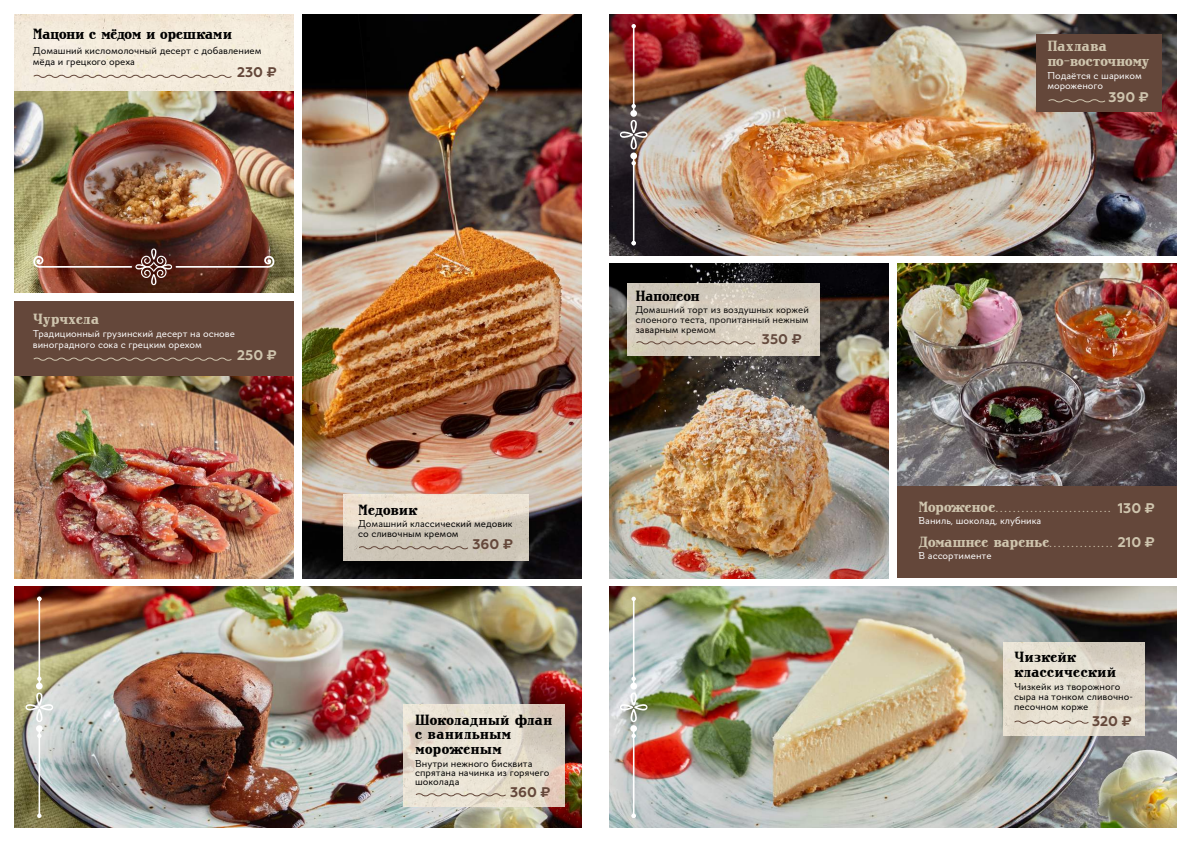
<style>
.page{position:relative;width:1191px;height:842px;background:#fff}
.page>*{position:absolute;margin:0;border:0;box-sizing:border-box;transform-origin:0 0}
.t1{font:16px/14.5px "Rosengarten Serif";letter-spacing:-.005em;color:#000}
.t2{font:16px/15px "Rosengarten Serif";letter-spacing:-.015em;color:#cfc5ae}
.t3{font:16px "Rosengarten Serif";letter-spacing:-.03em;color:#000}
.t4{font:700 14px "Geometria";color:#64473a}
.t5{font:700 14px "Geometria";color:#cfc5ae}
.t6{font:10px/10px "Quiza Pro";color:#000}
.t7{font:10px/10px "Quiza Pro";color:#fff}
.t8{font:10px "Lato";color:#cfc5ae}
.s1{font-family:"Rosengarten Serif";font-size:16px}
.s2{font-family:"Lato";font-size:10px}
</style>
<div class="page">
<img style="left:897px;top:264px;width:279px;height:222px">
<div style="left:897px;top:486px;width:279px;height:92px;background:#64473a"></div>
<img style="left:14px;top:375px;width:279px;height:203px">
<img style="left:302px;top:14px;width:279px;height:564px">
<img style="left:609px;top:264px;width:280px;height:314px">
<img style="left:609px;top:14px;width:567px;height:241px">
<img style="left:14px;top:587px;width:567px;height:241px">
<img style="left:609px;top:587px;width:567px;height:241px">
<img style="left:627px;top:283px;width:192px;height:72px">
<svg style="left:635px;top:340px;width:121px;height:5px"></svg>
<img style="left:343px;top:494px;width:185px;height:66px">
<svg style="left:358px;top:545px;width:111px;height:5px"></svg>
<div style="left:1036px;top:34px;width:126px;height:78px;background:#64473a"></div>
<svg style="left:1048px;top:99px;width:58px;height:4px"></svg>
<img style="left:403px;top:705px;width:161px;height:101px">
<svg style="left:415px;top:792px;width:92px;height:5px"></svg>
<img style="left:1003px;top:643px;width:141px;height:93px">
<svg style="left:1013px;top:719px;width:76px;height:6px"></svg>
<img style="left:14px;top:90px;width:279px;height:202px">
<img style="left:14px;top:14px;width:279px;height:76px">
<svg style="left:33px;top:74px;width:199px;height:5px"></svg>
<div style="left:14px;top:301px;width:279px;height:74px;background:#64473a"></div>
<svg style="left:33px;top:357px;width:199px;height:4px"></svg>
<hr style="left:39px;top:728px;width:1px;height:88px;background:#fff">
<svg style="left:37px;top:814px;width:5px;height:4px"></svg>
<div style="left:36px;top:725px;width:7px;height:7px;background:#fff;border-radius:50%"></div>
<svg style="left:37px;top:734px;width:5px;height:4px"></svg>
<hr style="left:39px;top:598px;width:1px;height:89px;background:#fff">
<svg style="left:37px;top:597px;width:5px;height:4px"></svg>
<svg style="left:26px;top:677px;width:27px;height:45px"></svg>
<hr style="left:633px;top:598px;width:1px;height:89px;background:#fff">
<svg style="left:631px;top:597px;width:5px;height:4px"></svg>
<div style="left:630px;top:683px;width:7px;height:6px;background:#fff;border-radius:50%"></div>
<svg style="left:631px;top:677px;width:5px;height:4px"></svg>
<hr style="left:633px;top:728px;width:1px;height:88px;background:#fff">
<svg style="left:631px;top:814px;width:5px;height:4px"></svg>
<svg style="left:620px;top:693px;width:27px;height:45px"></svg>
<hr style="left:633px;top:25px;width:1px;height:89px;background:#fff">
<svg style="left:631px;top:24px;width:5px;height:4px"></svg>
<div style="left:630px;top:110px;width:7px;height:7px;background:#fff;border-radius:50%"></div>
<svg style="left:631px;top:104px;width:5px;height:4px"></svg>
<hr style="left:633px;top:155px;width:1px;height:89px;background:#fff">
<svg style="left:631px;top:241px;width:5px;height:4px"></svg>
<svg style="left:620px;top:120px;width:27px;height:45px"></svg>
<svg style="left:135px;top:249px;width:37px;height:36px"></svg>
<svg style="left:33px;top:255px;width:11px;height:13px"></svg>
<hr style="left:39px;top:266px;width:93px;height:2px;background:#fff">
<svg style="left:264px;top:255px;width:11px;height:13px"></svg>
<hr style="left:176px;top:266px;width:92px;height:2px;background:#fff">
<h1 class="t3" style="left:33px;top:26px;width:201px">Мацони с мёдом и орешками</h1>
<p class="t6" style="left:33px;top:45px;width:230px;line-height:11px">Домашний кисломолочный десерт с добавлением мёда и грецкого ореха</p>
<h2 class="t4" style="left:237px;top:64px;width:41px">230 ₽</h2>
<h1 class="t2" style="left:33px;top:312px;width:68px">Чурчхела</h1>
<p class="t7" style="left:33px;top:328px;width:204px;line-height:11px">Традиционный грузинский десерт на основе виноградного сока с грецким орехом</p>
<h2 class="t5" style="left:237px;top:347px;width:41px">250 ₽</h2>
<h1 class="t1" style="left:358px;top:503px;width:61px">Медовик</h1>
<p class="t6" style="left:358px;top:518px;width:156px">Домашний классический медовик со сливочным кремом</p>
<h2 class="t4" style="left:472px;top:536px;width:42px">360 ₽</h2>
<h1 class="t1" style="left:415px;top:713px;width:139px">Шоколадный флан с ванильным мороженым</h1>
<p class="t6" style="left:415px;top:759px;width:136px;line-height:9px">Внутри нежного бисквита спрятана начинка из горячего шоколада</p>
<h2 class="t4" style="left:510px;top:783px;width:42px">360 ₽</h2>
<h1 class="t3" style="left:635px;top:288px;width:66px">Наполеон</h1>
<p class="t6" style="left:635px;top:305px;width:175px;text-align:justify">Домашний торт из воздушных коржей слоеного теста, пропитанный нежным заварным кремом</p>
<h2 class="t4" style="left:762px;top:330px;width:41px">350 ₽</h2>
<h1 class="t2" style="left:1047px;top:39px;width:104px">Пахлава по-восточному</h1>
<p class="t7" style="left:1047px;top:70px;width:96px">Подаётся с шариком мороженого</p>
<h2 class="t5" style="left:1108px;top:88px;width:42px">390 ₽</h2>
<p class="t8" style="left:918px;top:502px;width:193px"><span class="s1">Мороженое</span>...........................</p>
<p class="t7" style="left:918px;top:516px;width:124px">Ваниль, шоколад, клубника</p>
<h1 class="t2" style="left:918px;top:536px;width:195px">Домашнее варенье<span class="s2">...............</span></h1>
<p class="t7" style="left:918px;top:551px;width:74px">В ассортименте</p>
<h2 class="t5" style="left:1117px;top:500px;width:39px">130 ₽</h2>
<h2 class="t5" style="left:1117px;top:534px;width:39px">210 ₽</h2>
<h1 class="t1" style="left:1014px;top:650px;width:104px;line-height:15px">Чизкейк классический</h1>
<p class="t6" style="left:1014px;top:682px;width:120px">Чизкейк из творожного сыра на тонком сливочно&shy;песочном корже</p>
<h2 class="t4" style="left:1092px;top:713px;width:41px">320 ₽</h2>
</div>
